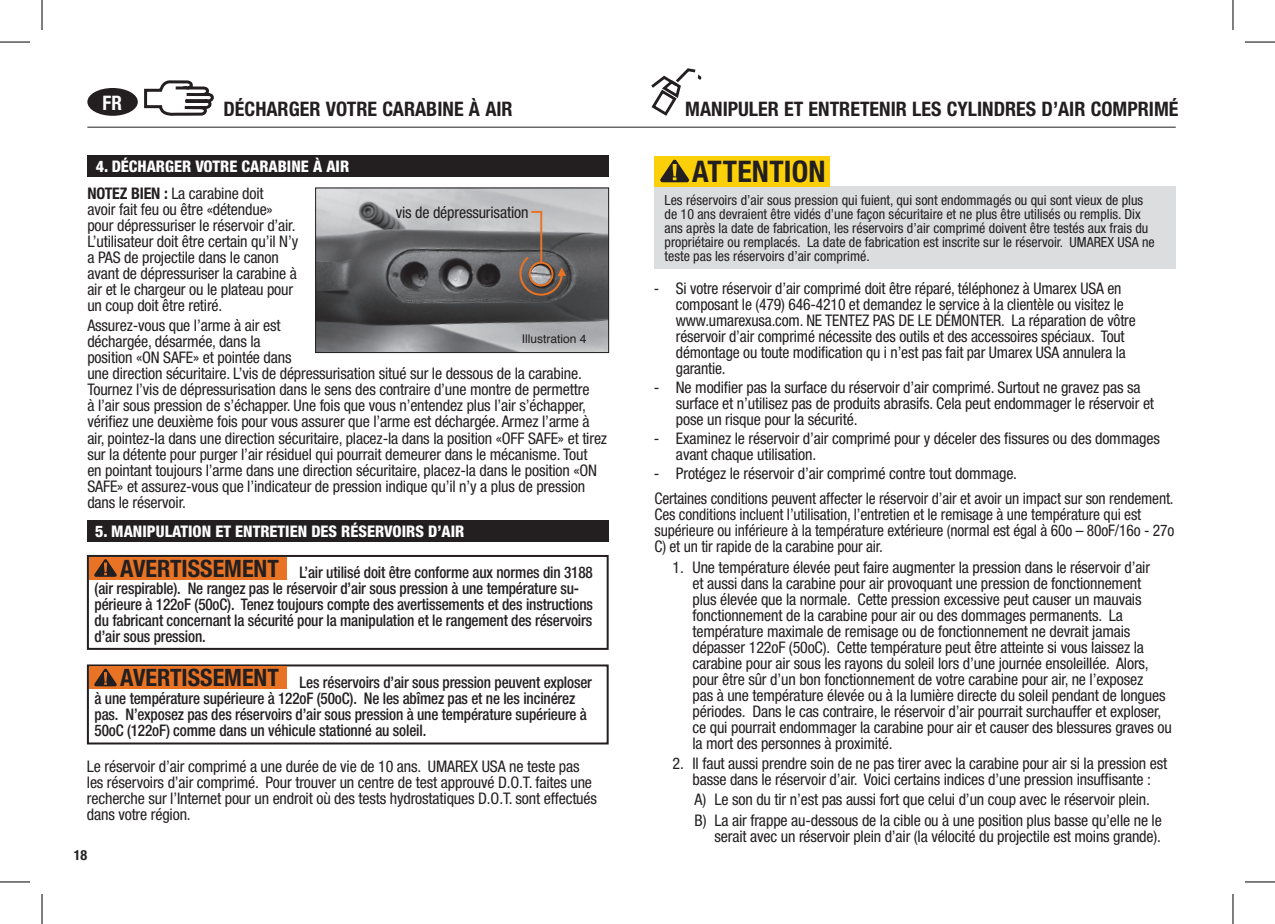
<style>
.page{position:relative;width:1275px;height:924px;background:#fff}
.page>*{position:absolute;margin:0;border:0;box-sizing:border-box;transform-origin:0 0}
.Überschrift{font:700 condensed 29.8px "Helvetica Neue LT Pro";letter-spacing:.01em;color:#231f20}
.t1{font:700 condensed 24px "Helvetica Neue LT Pro";color:#231f20}
.fließtext_bold{font:700 condensed 20px "Helvetica Neue LT Pro";color:#231f20}
.t2{font:700 condensed 20px "Helvetica Neue LT Pro";color:#fff;scale:.95 1}
.Warning_Paragraphs{font:condensed 16px/16px "Helvetica Neue LT Pro";letter-spacing:-.01em;color:#231f20}
.Text_Style{font:condensed 16px/16px "Helvetica Neue LT Pro";letter-spacing:-.01em;color:#231f20}
.t3{font:500 condensed 16px/16px "Helvetica Neue LT Pro";letter-spacing:-.01em;color:#231f20;scale:.95 1}
.t4{font:800 condensed 16px "Helvetica Neue LT Pro";color:#fff}
.Warning_Paragraphs-2{font:condensed 14px/14px "Helvetica Neue LT Pro";color:#231f20}
.t5{font:700 condensed 14px "Helvetica Neue LT Pro";color:#231f20}
.t6{font:12px "Helvetica";color:#231f20}
.s1{font-weight:700}
</style>
<div class="page">
<hr style="left:87px;top:127px;width:1088px;height:1px;background:#231f20">
<div style="left:87px;top:88px;width:51px;height:28px;background:#231f20;border-radius:50%"></div>
<div style="left:87px;top:155px;width:522px;height:22px;background:#231f20"></div>
<svg style="left:144px;top:80px;width:70px;height:36px"></svg>
<svg style="left:651px;top:68px;width:51px;height:48px"></svg>
<img style="left:317px;top:189px;width:290px;height:162px">
<div style="left:315px;top:187px;width:294px;height:166px;border:1px solid #231f20"></div>
<svg style="left:518px;top:210px;width:48px;height:86px;background:#877a73"></svg>
<div style="left:87px;top:554px;width:521px;height:95px;border:2px solid #231f20"></div>
<div style="left:89px;top:556px;width:197px;height:23px;background:#e87324"></div>
<svg style="left:94px;top:559px;width:23px;height:17px"></svg>
<div style="left:87px;top:664px;width:521px;height:80px;border:2px solid #231f20"></div>
<div style="left:89px;top:666px;width:197px;height:22px;background:#e87324"></div>
<svg style="left:94px;top:668px;width:23px;height:18px"></svg>
<div style="left:654px;top:186px;width:522px;height:82px;background:#dcdddf"></div>
<div style="left:654px;top:155px;width:176px;height:31px;background:#fcd009"></div>
<svg style="left:660px;top:160px;width:29px;height:22px"></svg>
<div style="left:87px;top:519px;width:521px;height:22px;background:#231f20"></div>
<hr style="left:0;top:42px;width:30px;height:1px;background:#000">
<hr style="left:1245px;top:42px;width:30px;height:1px;background:#000">
<hr style="left:0;top:881px;width:30px;height:1px;background:#000">
<hr style="left:1245px;top:881px;width:30px;height:1px;background:#000">
<hr style="left:42px;top:0;width:1px;height:30px;background:#000">
<hr style="left:42px;top:893px;width:1px;height:30px;background:#000">
<hr style="left:1232px;top:0;width:1px;height:30px;background:#000">
<hr style="left:1232px;top:893px;width:1px;height:30px;background:#000">
<p class="t2" style="left:103px;top:90px;width:22px">FR</p>
<p class="fließtext_bold" style="left:223px;top:97px;width:291px">DÉCHARGER VOTRE CARABINE À AIR</p>
<p class="fließtext_bold" style="left:685px;top:97px;width:495px">MANIPULER ET ENTRETENIR LES CYLINDRES D’AIR COMPRIMÉ</p>
<p class="t4" style="left:96px;top:156px;width:255px">4. DÉCHARGER VOTRE CARABINE À AIR</p>
<p class="Warning_Paragraphs" style="left:87px;top:185px;width:212px"><span class="s1">NOTEZ BIEN :</span> La carabine doit<br>avoir fait feu ou être «détendue» pour dépressuriser le réservoir d’air.<br>L’utilisateur doit être certain qu’il N’y a PAS de projectile dans le canon avant de dépressuriser la carabine à air et le chargeur ou le plateau pour un coup doit être retiré.</p>
<p class="Warning_Paragraphs" style="left:87px;top:317px;width:521px">Assurez-vous que l’arme à air est<br>déchargée, désarmée, dans la<br>position «ON SAFE» et pointée dans<br>une direction sécuritaire. L’vis de dépressurisation situé sur le dessous de la carabine.<br>Tournez l’vis de dépressurisation dans le sens des contraire d’une montre de permettre<br>à l’air sous pression de s’échapper. Une fois que vous n’entendez plus l’air s’échapper, vérifiez une deuxième fois pour vous assurer que l’arme est déchargée. Armez l’arme à air, pointez-la dans une direction sécuritaire, placez-la dans la position «OFF SAFE» et tirez sur la détente pour purger l’air résiduel qui pourrait demeurer dans le mécanisme. Tout<br>en pointant toujours l’arme dans une direction sécuritaire, placez-la dans le position «ON SAFE» et assurez-vous que l’indicateur de pression indique qu’il n’y a plus de pression dans le réservoir.</p>
<p class="Warning_Paragraphs" style="left:396px;top:204px;width:134px">vis de dépressurisation</p>
<p class="t6" style="left:522px;top:329px;width:66px">Illustration 4</p>
<p class="t4" style="left:95px;top:521px;width:370px">5. MANIPULATION ET ENTRETIEN DES RÉSERVOIRS D’AIR</p>
<p class="t1" style="left:120px;top:553px;width:160px">AVERTISSEMENT</p>
<p class="t3" style="left:95px;top:564px;width:526px;text-indent:205px">L’air utilisé doit être conforme aux normes din 3188 (air respirable). Ne rangez pas le réservoir d’air sous pression à une température su&shy;périeure à 122oF (50oC). Tenez toujours compte des avertissements et des instructions du fabricant concernant la sécurité pour la manipulation et le rangement des réservoirs d’air sous pression.</p>
<p class="t1" style="left:120px;top:663px;width:160px">AVERTISSEMENT</p>
<p class="t3" style="left:95px;top:673px;width:525px;text-indent:205px">Les réservoirs d’air sous pression peuvent exploser à une température supérieure à 122oF (50oC). Ne les abîmez pas et ne les incinérez pas. N’exposez pas des réservoirs d’air sous pression à une température supérieure à 50oC (122oF) comme dans un véhicule stationné au soleil.</p>
<p class="Warning_Paragraphs" style="left:87px;top:758px;width:511px">Le réservoir d’air comprimé a une durée de vie de 10 ans. UMAREX USA ne teste pas les réservoirs d’air comprimé. Pour trouver un centre de test approuvé D.O.T. faites une recherche sur l’Internet pour un endroit où des tests hydrostatiques D.O.T. sont effectués dans votre région.</p>
<p class="t5" style="left:74px;top:846px;width:15px">18</p>
<p class="Überschrift" style="left:692px;top:153px;width:135px">ATTENTION</p>
<p class="Warning_Paragraphs-2" style="left:664px;top:193px;width:492px">Les réservoirs d’air sous pression qui fuient, qui sont endommagés ou qui sont vieux de plus de 10 ans devraient être vidés d’une façon sécuritaire et ne plus être utilisés ou remplis. Dix ans après la date de fabrication, les réservoirs d’air comprimé doivent être testés aux frais du propriétaire ou remplacés. La date de fabrication est inscrite sur le réservoir. UMAREX USA ne teste pas les réservoirs d’air comprimé.</p>
<p class="Warning_Paragraphs" style="left:676px;top:280px;width:461px;text-indent:-22px">- Si votre réservoir d’air comprimé doit être réparé, téléphonez à Umarex USA en composant le (479) 646-4210 et demandez le service à la clientèle ou visitez le www.umarexusa.com. NE TENTEZ PAS DE LE DÉMONTER. La réparation de vôtre réservoir d’air comprimé nécessite des outils et des accessoires spéciaux. Tout démontage ou toute modification qu i n’est pas fait par Umarex USA annulera la garantie.</p>
<p class="Warning_Paragraphs" style="left:676px;top:378px;width:480px;text-indent:-22px">- Ne modifier pas la surface du réservoir d’air comprimé. Surtout ne gravez pas sa surface et n’utilisez pas de produits abrasifs. Cela peut endommager le réservoir et pose un risque pour la sécurité.</p>
<p class="Warning_Paragraphs" style="left:676px;top:429px;width:485px;text-indent:-22px">- Examinez le réservoir d’air comprimé pour y déceler des fissures ou des dommages avant chaque utilisation.</p>
<p class="Warning_Paragraphs" style="left:654px;top:464px;width:365px">- Protégez le réservoir d’air comprimé contre tout dommage.</p>
<p class="Text_Style" style="left:654px;top:490px;width:521px">Certaines conditions peuvent affecter le réservoir d’air et avoir un impact sur son rendement.<br>Ces conditions incluent l’utilisation, l’entretien et le remisage à une température qui est supérieure ou inférieure à la température extérieure (normal est égal à 60o – 80oF/16o - 27o C) et un tir rapide de la carabine pour air.</p>
<p class="Text_Style" style="left:692px;top:558px;width:481px;text-indent:-20px">1. Une température élevée peut faire augmenter la pression dans le réservoir d’air<br>et aussi dans la carabine pour air provoquant une pression de fonctionnement<br>plus élevée que la normale. Cette pression excessive peut causer un mauvais fonctionnement de la carabine pour air ou des dommages permanents. La température maximale de remisage ou de fonctionnement ne devrait jamais dépasser 122oF (50oC). Cette température peut être atteinte si vous laissez la carabine pour air sous les rayons du soleil lors d’une journée ensoleillée. Alors, pour être sûr d’un bon fonctionnement de votre carabine pour air, ne l’exposez<br>pas à une température élevée ou à la lumière directe du soleil pendant de longues périodes. Dans le cas contraire, le réservoir d’air pourrait surchauffer et exploser, ce qui pourrait endommager la carabine pour air et causer des blessures graves ou la mort des personnes à proximité.</p>
<p class="Text_Style" style="left:672px;top:754px;width:496px;text-align:center">2. Il faut aussi prendre soin de ne pas tirer avec la carabine pour air si la pression est basse dans le réservoir d’air. Voici certains indices d’une pression insuffisante :</p>
<p class="Text_Style" style="left:694px;top:791px;width:457px">A) Le son du tir n’est pas aussi fort que celui d’un coup avec le réservoir plein.</p>
<p class="Text_Style" style="left:694px;top:811px;width:469px;text-align:right">B) La air frappe au-dessous de la cible ou à une position plus basse qu’elle ne le serait avec un réservoir plein d’air (la vélocité du projectile est moins grande).</p>
</div>
